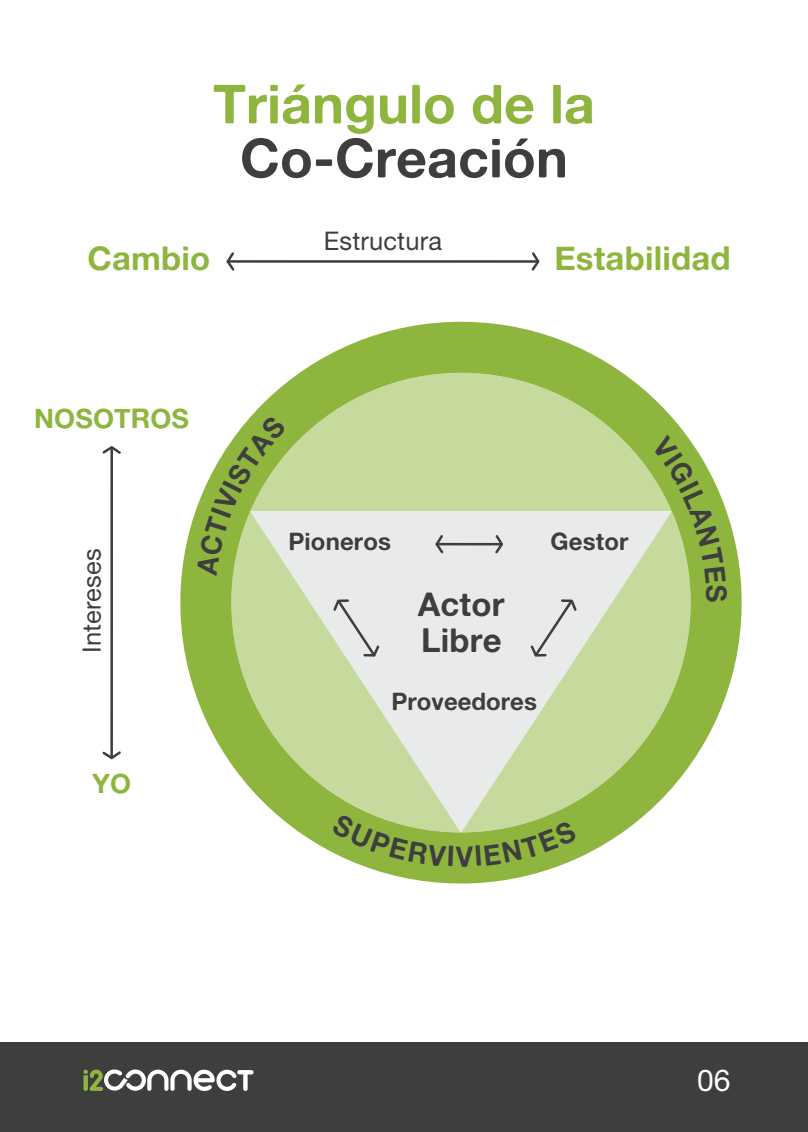
<style>
.page{position:relative;width:808px;height:1132px;background:#fff}
.page>*{position:absolute;margin:0;border:0;box-sizing:border-box;transform-origin:0 0}
.t1{font:54px "Alte Haas Grotesk Bold";color:#8eb63e}
.t2{font:54px "Alte Haas Grotesk Bold";color:#3e3e3f}
.t3{font:33px "Alte Haas Grotesk Bold";letter-spacing:.005em;color:#8eb63e}
.t4{font:33px/36px "Alte Haas Grotesk Bold";letter-spacing:.005em;color:#3e3e3f}
.t5{font:30px "Alte Haas Grotesk";color:#fff}
.t6{font:27px "Alte Haas Grotesk Bold";letter-spacing:.005em;color:#8eb63e}
.t7{font:25.5px "Alte Haas Grotesk";letter-spacing:.005em;color:#3e3e3f}
.t8{font:24px "Alte Haas Grotesk Bold";letter-spacing:.005em;color:#3e3e3f}
</style>
<div class="page">
<svg style="left:180px;top:321px;width:562px;height:563px"></svg>
<div style="left:231px;top:373px;width:460px;height:459px;background:#c6da9e;border-radius:230px"></div>
<svg style="left:250px;top:511px;width:421px;height:321px;fill:#e9eaea"></svg>
<svg style="left:226px;top:252px;width:9px;height:19px"></svg>
<hr style="left:228px;top:260px;width:309px;height:3px;background:#3e3e3f">
<svg style="left:529px;top:252px;width:11px;height:19px"></svg>
<svg style="left:434px;top:532px;width:11px;height:23px"></svg>
<hr style="left:437px;top:542px;width:64px;height:3px;background:#3e3e3f">
<svg style="left:493px;top:532px;width:12px;height:23px"></svg>
<svg style="left:529px;top:598px;width:50px;height:60px"></svg>
<svg style="left:331px;top:598px;width:50px;height:60px"></svg>
<svg style="left:102px;top:751px;width:19px;height:9px"></svg>
<hr style="left:110px;top:448px;width:3px;height:309px;background:#3e3e3f">
<svg style="left:102px;top:446px;width:19px;height:10px"></svg>
<div style="left:0;top:1041px;width:808px;height:90px;background:#3e3e3f"></div>
<svg style="left:83px;top:1069px;width:171px;height:22px"></svg>
<svg style="left:651px;top:435px;width:76px;height:167px"></svg>
<svg style="left:196px;top:414px;width:91px;height:161px"></svg>
<svg style="left:331px;top:813px;width:246px;height:53px"></svg>
<h1 class="t1" style="left:213px;top:71px;width:383px">Triángulo de la</h1>
<h1 class="t2" style="left:240px;top:125px;width:329px">Co-Creación</h1>
<p class="t7" style="left:324px;top:226px;width:120px">Estructura</p>
<h2 class="t3" style="left:87px;top:238px;width:124px">Cambio</h2>
<h2 class="t3" style="left:554px;top:237px;width:178px">Estabilidad</h2>
<p class="t6" style="left:34px;top:402px;width:157px">NOSOTROS</p>
<p class="t7" style="left:77px;top:653px;width:106px;rotate:-90deg">Intereses</p>
<p class="t6" style="left:92px;top:766px;width:41px">YO</p>
<p class="t8" style="left:288px;top:526px;width:104px">Pioneros</p>
<p class="t8" style="left:550px;top:526px;width:79px">Gestor</p>
<h2 class="t4" style="left:418px;top:585px;width:88px">Actor<br>Libre</h2>
<p class="t8" style="left:391px;top:686px;width:147px">Proveedores</p>
<p class="t5" style="left:697px;top:1062px;width:35px">06</p>
</div>
